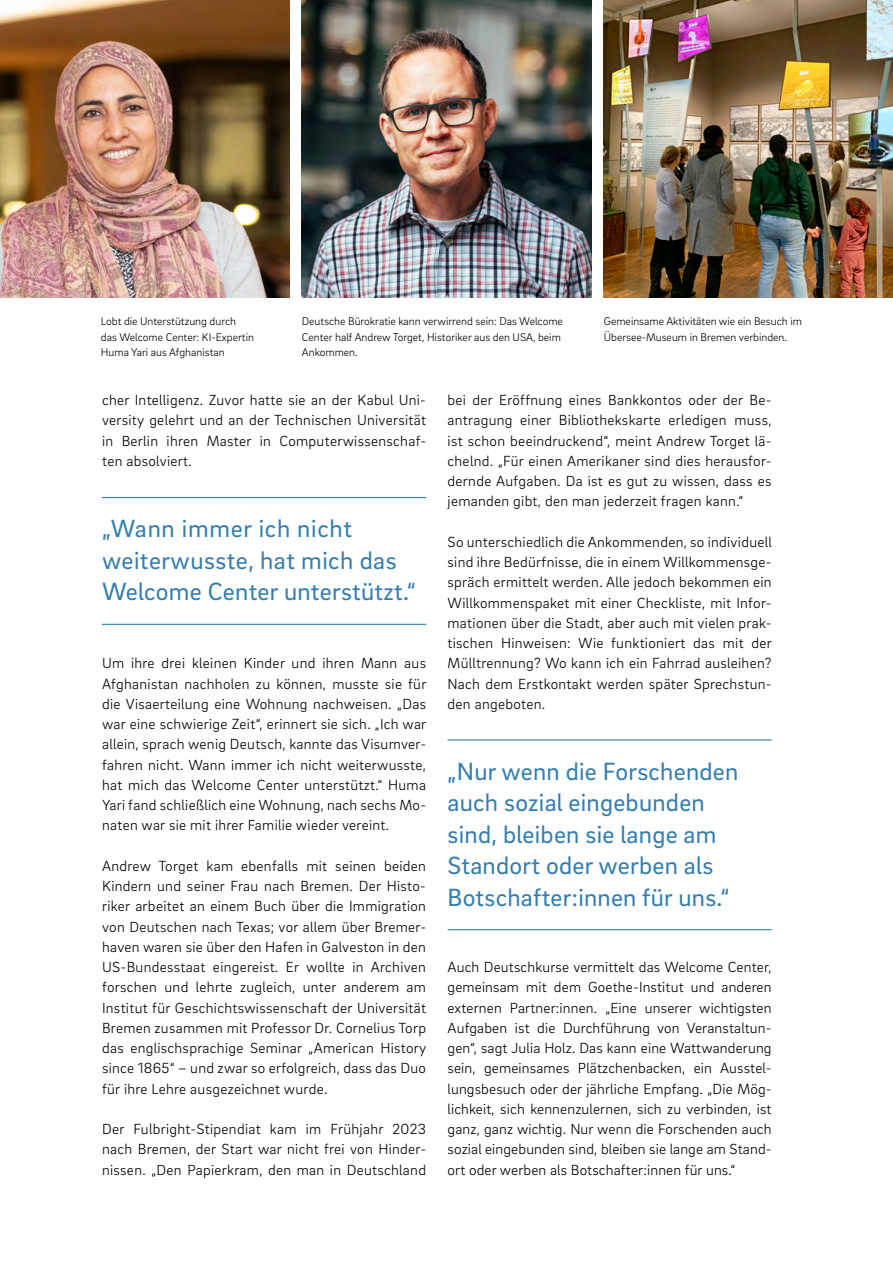
<style>
.page{position:relative;width:893px;height:1263px;background:#fff}
.page>*{position:absolute;margin:0;border:0;box-sizing:border-box;transform-origin:0 0}
.t1{font:25.5px/31.5px "Brix Sans";letter-spacing:.01em;color:#337db0}
.t2{font:300 15px/20.2px "Brix Sans";letter-spacing:.02em;color:#000;text-align:justify}
.t3{font:300 11.4px/15.8px "Brix Sans";color:#000}
</style>
<div class="page">
<img style="left:0;top:0;width:289px;height:298px">
<img style="left:302px;top:0;width:289px;height:298px">
<hr style="left:448px;top:929px;width:324px;height:1px;background:#337db0">
<hr style="left:448px;top:739px;width:324px;height:1px;background:#337db0">
<hr style="left:102px;top:624px;width:324px;height:1px;background:#337db0">
<hr style="left:102px;top:497px;width:324px;height:1px;background:#337db0">
<img style="left:604px;top:0;width:289px;height:298px">
<p class="t3" style="left:101px;top:313px;width:155px">Lobt die Unterstützung durch das Welcome Center: KI-Expertin<br>Huma Yari aus Afghanistan</p>
<p class="t3" style="left:302px;top:313px;width:263px">Deutsche Bürokratie kann verwirrend sein: Das Welcome<br>Center half Andrew Torget, Historiker aus den USA, beim<br>Ankommen.</p>
<p class="t3" style="left:604px;top:313px;width:200px">Gemeinsame Aktivitäten wie ein Besuch im<br>Übersee-Museum in Bremen verbinden.</p>
<p class="t2" style="left:102px;top:389px;width:326px">cher Intelligenz. Zuvor hatte sie an der Kabul Uni&shy;versity gelehrt und an der Technischen Universität in Berlin ihren Master in Computerwissenschaf&shy;ten absolviert.</p>
<h1 class="t1" style="left:102px;top:512px;width:315px">„Wann immer ich nicht weiterwusste, hat mich das<br>Welcome Center unterstützt.“</h1>
<p class="t2" style="left:102px;top:653px;width:326px">Um ihre drei kleinen Kinder und ihren Mann aus Afghanistan nachholen zu können, musste sie für die Visaerteilung eine Wohnung nachweisen. „Das war eine schwierige Zeit“, erinnert sie sich. „Ich war allein, sprach wenig Deutsch, kannte das Visumver&shy;fahren nicht. Wann immer ich nicht weiterwusste, hat mich das Welcome Center unterstützt.“ Huma Yari fand schließlich eine Wohnung, nach sechs Mo&shy;naten war sie mit ihrer Familie wieder vereint.</p>
<p class="t2" style="left:102px;top:855px;width:326px">Andrew Torget kam ebenfalls mit seinen beiden Kindern und seiner Frau nach Bremen. Der Histo&shy;riker arbeitet an einem Buch über die Immigration von Deutschen nach Texas; vor allem über Bremer&shy;haven waren sie über den Hafen in Galveston in den US-Bundesstaat eingereist. Er wollte in Archiven forschen und lehrte zugleich, unter anderem am Institut für Geschichtswissenschaft der Universität Bremen zusammen mit Professor Dr. Cornelius Torp das englischsprachige Seminar „American History since 1865“ – und zwar so erfolgreich, dass das Duo für ihre Lehre ausgezeichnet wurde.</p>
<p class="t2" style="left:102px;top:1118px;width:326px">Der Fulbright-Stipendiat kam im Frühjahr 2023 nach Bremen, der Start war nicht frei von Hinder&shy;nissen. „Den Papierkram, den man in Deutschland</p>
<p class="t2" style="left:448px;top:389px;width:326px">bei der Eröffnung eines Bankkontos oder der Be&shy;antragung einer Bibliothekskarte erledigen muss, ist schon beeindruckend“, meint Andrew Torget lä&shy;chelnd. „Für einen Amerikaner sind dies herausfor&shy;dernde Aufgaben. Da ist es gut zu wissen, dass es jemanden gibt, den man jederzeit fragen kann.“</p>
<p class="t2" style="left:448px;top:531px;width:326px">So unterschiedlich die Ankommenden, so individuell sind ihre Bedürfnisse, die in einem Willkommensge&shy;spräch ermittelt werden. Alle jedoch bekommen ein Willkommenspaket mit einer Checkliste, mit Infor&shy;mationen über die Stadt, aber auch mit vielen prak&shy;tischen Hinweisen: Wie funktioniert das mit der Mülltrennung? Wo kann ich ein Fahrrad ausleihen?<br>Nach dem Erstkontakt werden später Sprechstun&shy;den angeboten.</p>
<h1 class="t1" style="left:448px;top:754px;width:292px">„Nur wenn die Forschenden auch sozial eingebunden sind, bleiben sie lange am<br>Standort oder werben als<br>Botschafter:innen für uns.“</h1>
<p class="t2" style="left:448px;top:956px;width:326px">Auch Deutschkurse vermittelt das Welcome Center, gemeinsam mit dem Goethe-Institut und anderen externen Partner:innen. „Eine unserer wichtigsten Aufgaben ist die Durchführung von Veranstaltun&shy;gen“, sagt Julia Holz. Das kann eine Wattwanderung sein, gemeinsames Plätzchenbacken, ein Ausstel&shy;lungsbesuch oder der jährliche Empfang. „Die Mög&shy;lichkeit, sich kennenzulernen, sich zu verbinden, ist ganz, ganz wichtig. Nur wenn die Forschenden auch sozial eingebunden sind, bleiben sie lange am Stand&shy;ort oder werben als Botschafter:innen für uns.“</p>
</div>
